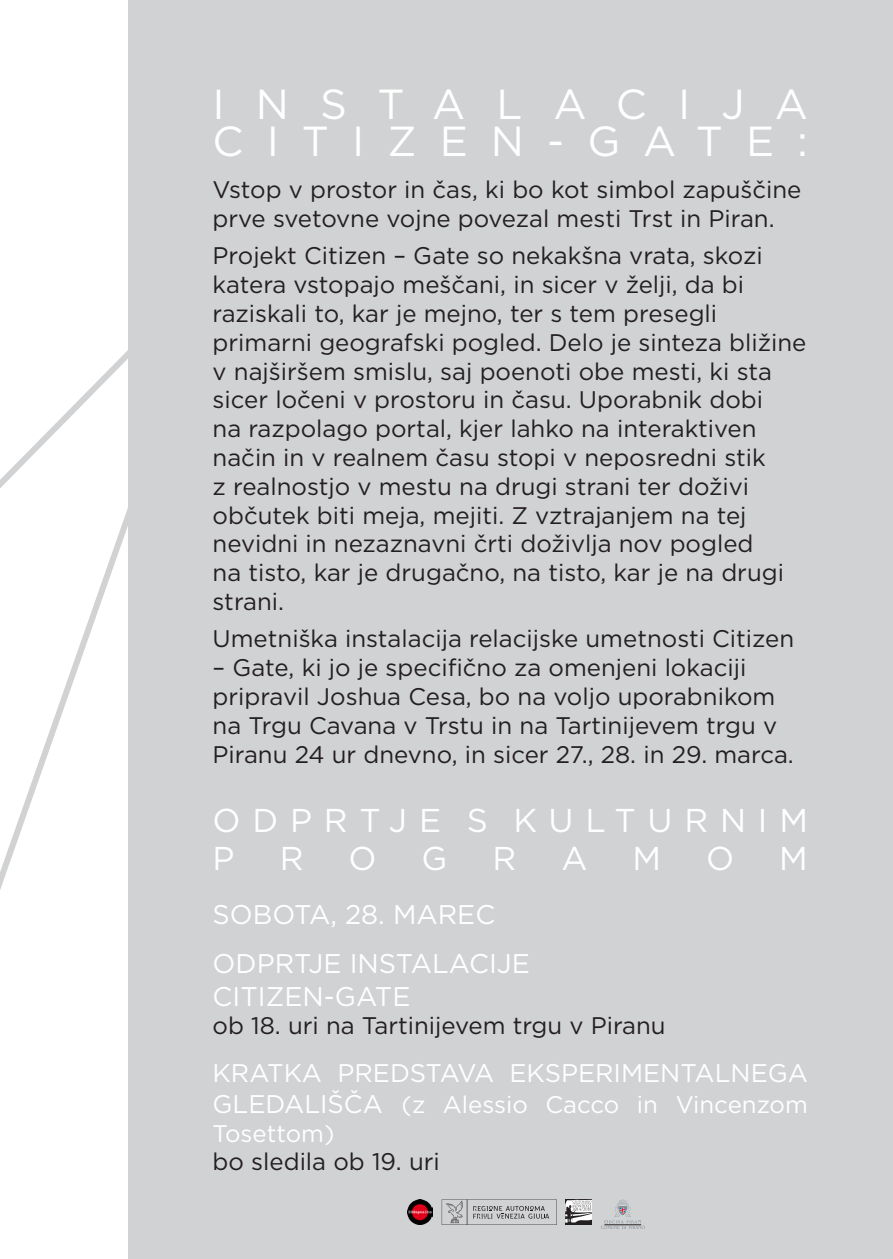
<style>
.page{position:relative;width:893px;height:1259px;background:#d1d2d4}
.page>*{position:absolute;margin:0;border:0;box-sizing:border-box;transform-origin:0 0}
.t1{font:42px/37.2px "Gotham";letter-spacing:.65em;color:#fff}
.t2{font:33px/37.2px "Gotham";letter-spacing:.36em;color:#fff}
.t3{font:27px "Gotham";color:#fff}
.t4{font:25.5px "Gotham";color:#fff}
.t5{font:24px/28.8px "Gotham";color:#231f20}
.t6{font:24px/28.8px "Gotham";color:#fff}
.s1{font-size:25.5px}
</style>
<div class="page">
<div style="left:0;top:0;width:128px;height:1259px;background:#fff"></div>
<svg style="left:0;top:350px;width:128px;height:540px"></svg>
<img style="left:407px;top:1199px;width:26px;height:26px">
<svg style="left:442px;top:1199px;width:115px;height:26px"></svg>
<svg style="left:566px;top:1199px;width:25px;height:26px"></svg>
<svg style="left:601px;top:1199px;width:44px;height:30px"></svg>
<p class="t1" style="left:213px;top:84px;width:597px">INSTALACIJA<br>CITIZEN-GATE:</p>
<p class="t5" style="left:213px;top:175px;width:590px">Vstop v prostor in čas, ki bo kot simbol zapuščine prve svetovne vojne povezal mesti Trst in Piran.</p>
<p class="t5" style="left:213px;top:241px;width:595px">Projekt Citizen – Gate so nekakšna vrata, skozi katera vstopajo meščani, in sicer v želji, da bi raziskali to, kar je mejno, ter s tem presegli primarni geografski pogled. Delo je sinteza bližine v najširšem smislu, saj poenoti obe mesti, ki sta sicer ločeni v prostoru in času. Uporabnik dobi<br>na razpolago portal, kjer lahko na interaktiven način in v realnem času stopi v neposredni stik<br>z realnostjo v mestu na drugi strani ter doživi občutek biti meja, mejiti. Z vztrajanjem na tej nevidni in nezaznavni črti doživlja nov pogled<br>na tisto, kar je drugačno, na tisto, kar je na drugi strani.</p>
<p class="t5" style="left:213px;top:624px;width:583px">Umetniška instalacija relacijske umetnosti Citizen</p>
<p class="t5" style="left:213px;top:652px;width:583px">– Gate, ki jo je specifično za omenjeni lokaciji pripravil Joshua Cesa, bo na voljo uporabnikom na Trgu Cavana v Trstu in na Tartinijevem trgu v Piranu 24 ur dnevno, in sicer 27., 28. in 29. marca.</p>
<p class="t2" style="left:213px;top:801px;width:597px">ODPRTJE S KULTURNIM<br>P</p>
<p class="t2" style="left:280px;top:838px;width:25px">R</p>
<p class="t2" style="left:349px;top:838px;width:30px">O</p>
<p class="t2" style="left:422px;top:838px;width:27px">G</p>
<p class="t2" style="left:492px;top:838px;width:25px">R</p>
<p class="t2" style="left:561px;top:838px;width:28px">A</p>
<p class="t2" style="left:632px;top:838px;width:30px">M</p>
<p class="t2" style="left:706px;top:838px;width:30px">O</p>
<p class="t2" style="left:779px;top:838px;width:30px">M</p>
<p class="t3" style="left:213px;top:897px;width:284px">SOBOTA, 28. MAREC</p>
<p class="t3" style="left:213px;top:946px;width:319px">ODPRTJE INSTALACIJE</p>
<p class="t3" style="left:213px;top:978px;width:199px">CITIZEN-GATE</p>
<p class="t5" style="left:213px;top:1011px;width:455px">ob 18. uri na Tartinijevem trgu v Piranu</p>
<p class="t4" style="left:213px;top:1056px;width:597px">KRATKA PREDSTAVA EKSPERIMENTALNEGA</p>
<p class="t6" style="left:213px;top:1089px;width:597px"><span class="s1">GLEDALIŠČA</span> (z Alessio Cacco in Vincenzom<br>Tosettom)</p>
<p class="t5" style="left:213px;top:1147px;width:229px">bo sledila ob 19. uri</p>
</div>
